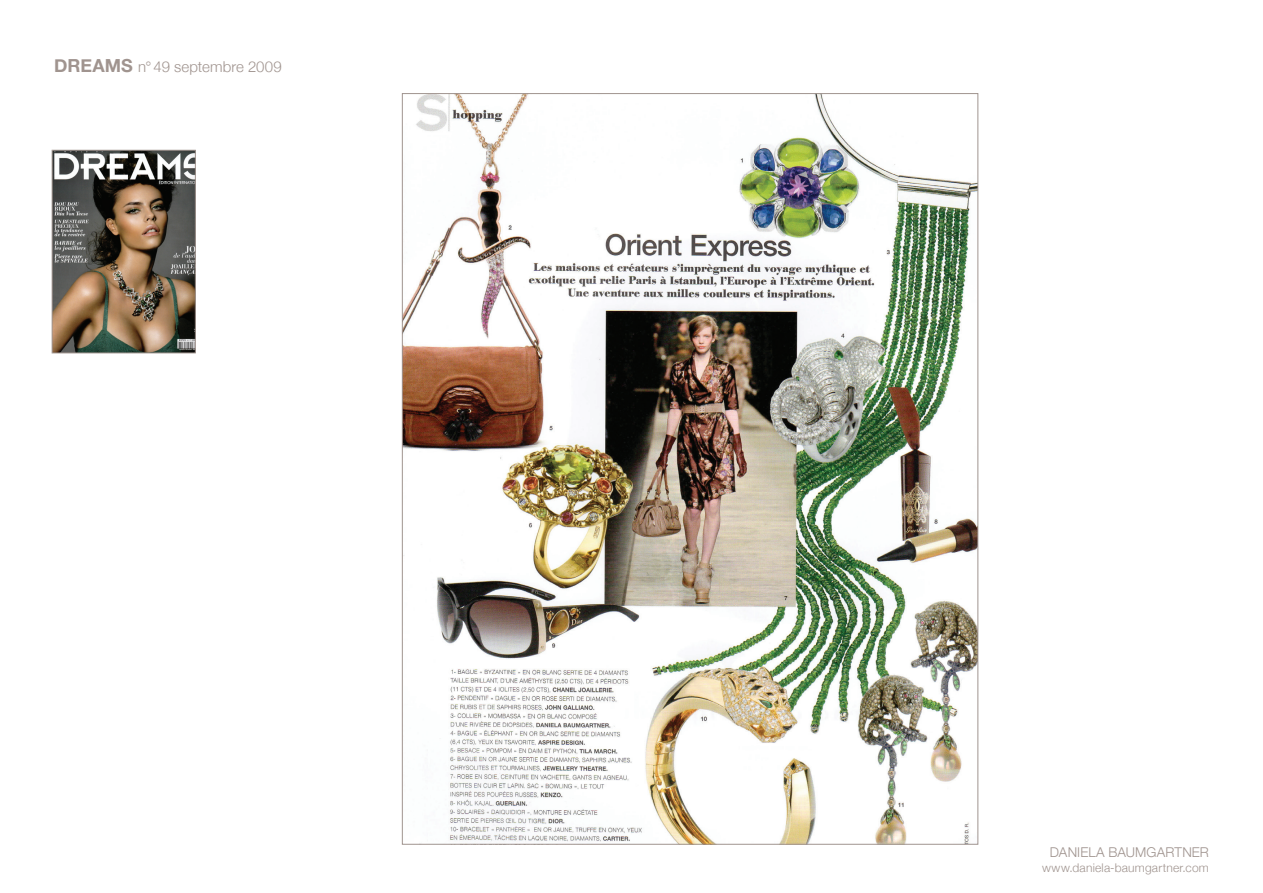
<style>
.page{position:relative;width:1263px;height:893px;background:#fff}
.page>*{position:absolute;margin:0;border:0;box-sizing:border-box;transform-origin:0 0}
.t1{font:300 15px "Helvetica Neue";letter-spacing:.005em;color:#a0948f}
.t2{font:300 13.5px "Helvetica Neue";letter-spacing:.005em;color:#a0948f}
.t3{font:300 12px "Helvetica Neue";letter-spacing:.015em;color:#a0948f}
.s1{font-weight:700;font-size:18px}
</style>
<div class="page">
<img style="left:54px;top:152px;width:140px;height:199px">
<div style="left:52px;top:150px;width:144px;height:203px;border:1px solid #a0948f"></div>
<img style="left:404px;top:95px;width:572px;height:747px">
<p class="t1" style="left:54px;top:54px;width:229px"><span class="s1">DREAMS</span> n°49 septembre 2009</p>
<p class="t2" style="left:1050px;top:841px;width:161px">Daniela Baumgartner</p>
<p class="t3" style="left:1042px;top:858px;width:168px">www.daniela-baumgartner.com</p>
</div>
